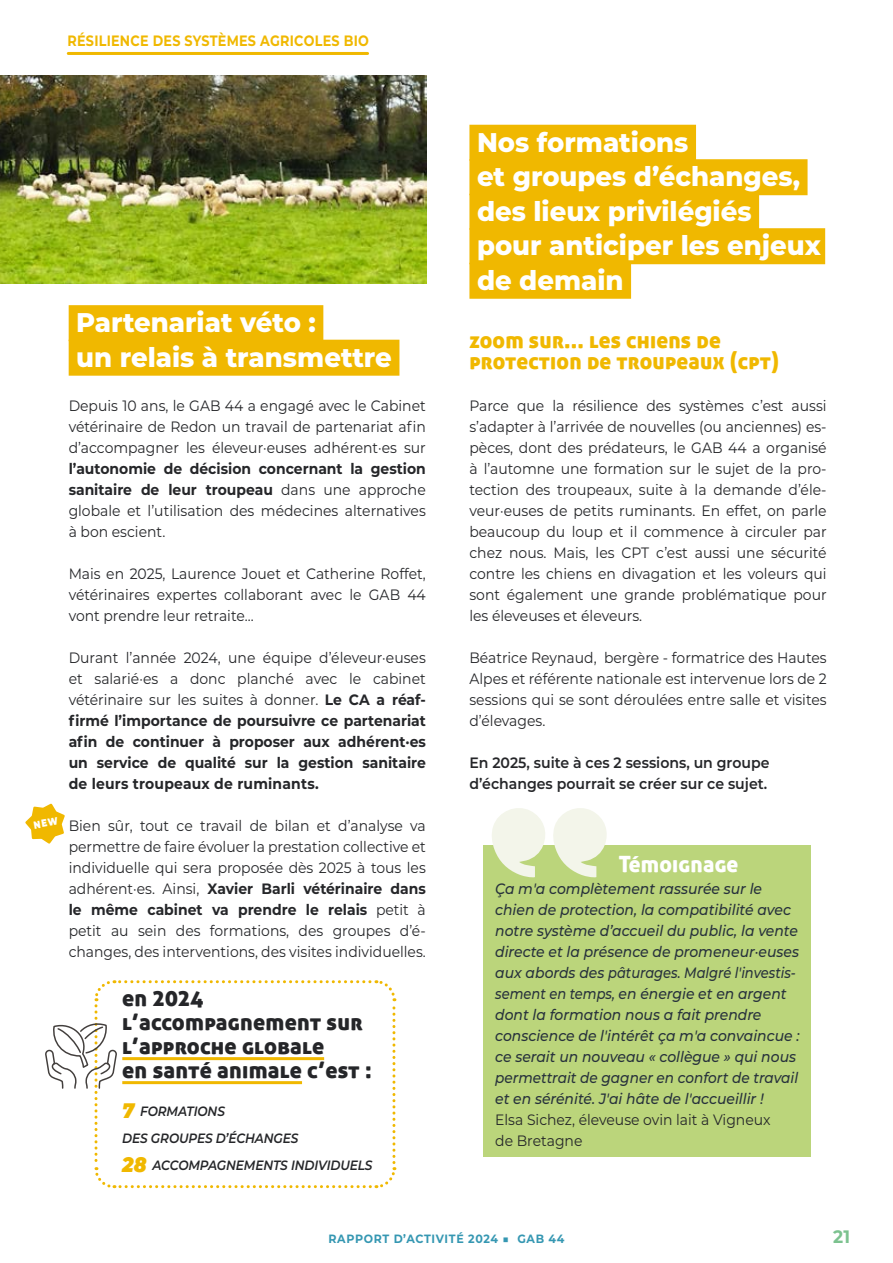
<style>
.page{position:relative;width:893px;height:1263px;background:#fff}
.page>*{position:absolute;margin:0;border:0;box-sizing:border-box;transform-origin:0 0}
.t1{font:800 27px/34.5px "Montserrat";color:#fff;scale:.96 1}
.t2{font:22.5px/24px "Aller Display";letter-spacing:.01em;color:#252629}
.t3{font:22.5px/21px "Aller Display";letter-spacing:.01em;color:#f0b800}
.t4{font:22.5px "Aller Display";letter-spacing:.01em;color:#fff}
.t5{font:700 18px "Montserrat Alternates";color:#7cc28f;scale:.95 1}
.t6{font:15px/21px "Montserrat";color:#252629;text-align:justify;scale:.93 1}
.t7{font:italic 500 15px/21px "Montserrat";color:#27313c;scale:.93 1}
.t8{font:700 15px/21px "Montserrat";letter-spacing:.01em;color:#252629;text-align:justify;scale:.93 1}
.t9{font:600 15px/21px "Montserrat";color:#252629;scale:.94 1}
.t10{font:700 15px "Montserrat";letter-spacing:.02em;color:#f0b800;scale:.85 1}
.t11{font:italic 600 13.5px/27px "Montserrat";letter-spacing:-.01em;color:#252629;scale:.9 1}
.t12{font:700 12px "Montserrat";letter-spacing:.06em;color:#3597b2;scale:.92 1}
.s1{font-weight:700}
.s2{font-weight:400}
.s3{font-weight:900;font-size:21px;color:#f0b800}
</style>
<div class="page">
<div style="left:483px;top:845px;width:327px;height:312px;background:#bbd57b"></div>
<svg style="left:492px;top:808px;width:115px;height:69px"></svg>
<hr style="left:68px;top:52px;width:300px;height:3px;background:#f0b800">
<div style="left:69px;top:305px;width:254px;height:36px;background:#f0b800"></div>
<div style="left:69px;top:340px;width:330px;height:36px;background:#f0b800"></div>
<div style="left:469px;top:125px;width:227px;height:36px;background:#f0b800"></div>
<div style="left:469px;top:159px;width:338px;height:36px;background:#f0b800"></div>
<div style="left:469px;top:194px;width:290px;height:36px;background:#f0b800"></div>
<div style="left:469px;top:228px;width:356px;height:36px;background:#f0b800"></div>
<div style="left:469px;top:263px;width:162px;height:36px;background:#f0b800"></div>
<img style="left:0;top:75px;width:426px;height:209px">
<svg style="left:45px;top:980px;width:352px;height:209px"></svg>
<svg style="left:25px;top:803px;width:40px;height:41px"></svg>
<p class="t10" style="left:68px;top:30px;width:356px">RÉSILIENCE DES SYSTÈMES AGRICOLES BIO</p>
<h1 class="t1" style="left:76px;top:304px;width:330px">Partenariat véto :<br>un relais à transmettre</h1>
<p class="t6" style="left:69px;top:395px;width:386px">Depuis 10 ans, le GAB 44 a engagé avec le Cabinet vétérinaire de Redon un travail de partenariat afin d’accompagner les éleveur·euses adhérent·es sur</p>
<p class="t6" style="left:69px;top:458px;width:386px"><span class="s1">l’autonomie de décision concernant la gestion sanitaire de leur troupeau</span> dans une approche globale et l’utilisation des médecines alternatives à bon escient.</p>
<p class="t6" style="left:69px;top:563px;width:386px">Mais en 2025, Laurence Jouet et Catherine Roffet, vétérinaires expertes collaborant avec le GAB 44 vont prendre leur retraite...</p>
<p class="t8" style="left:69px;top:646px;width:386px"><span class="s2">Durant l’année 2024, une équipe d’éleveur·euses et salarié·es a donc planché avec le cabinet vétérinaire sur les suites à donner.</span> Le CA a réaf&shy;firmé l’importance de poursuivre ce partenariat afin de continuer à proposer aux adhérent·es un service de qualité sur la gestion sanitaire de leurs troupeaux de ruminants.</p>
<p class="t6" style="left:69px;top:815px;width:386px">Bien sûr, tout ce travail de bilan et d’analyse va permettre de faire évoluer la prestation collective et individuelle qui sera proposée dès 2025 à tous les adhérent·es. Ainsi, <span class="s1">Xavier Barli vétérinaire dans le même cabinet va prendre le relais</span> petit à petit au sein des formations, des groupes d’é&shy;changes, des interventions, des visites individuelles.</p>
<h2 class="t2" style="left:122px;top:986px;width:251px">en 2024 l’accompagnement sur l’approche globale<br>en santé animale c’est :</h2>
<p class="t11" style="left:122px;top:1097px;width:280px"><span class="s3">7</span> FORMATIONS<br>DES GROUPES D’ÉCHANGES<br><span class="s3">28</span> ACCOMPAGNEMENTS INDIVIDUELS</p>
<h1 class="t1" style="left:477px;top:123px;width:360px">Nos formations<br>et groupes d’échanges, des lieux privilégiés pour anticiper les enjeux de demain</h1>
<h2 class="t3" style="left:469px;top:329px;width:311px">zoom sur... les chiens de protection de troupeaux (cpt)</h2>
<p class="t6" style="left:469px;top:395px;width:386px">Parce que la résilience des systèmes c’est aussi s’adapter à l’arrivée de nouvelles (ou anciennes) es&shy;pèces, dont des prédateurs, le GAB 44 a organisé à l’automne une formation sur le sujet de la pro&shy;tection des troupeaux, suite à la demande d’éle&shy;veur·euses de petits ruminants. En effet, on parle beaucoup du loup et il commence à circuler par chez nous. Mais, les CPT c’est aussi une sécurité contre les chiens en divagation et les voleurs qui sont également une grande problématique pour les éleveuses et éleveurs.</p>
<p class="t6" style="left:469px;top:647px;width:386px">Béatrice Reynaud, bergère - formatrice des Hautes Alpes et référente nationale est intervenue lors de 2 sessions qui se sont déroulées entre salle et visites d’élevages.</p>
<p class="t9" style="left:469px;top:752px;width:321px">En 2025, suite à ces 2 sessions, un groupe d’échanges pourrait se créer sur ce sujet.</p>
<h2 class="t4" style="left:619px;top:849px;width:121px">Témoignage</h2>
<p class="t7" style="left:495px;top:878px;width:329px">Ça m'a complètement rassurée sur le chien de protection, la compatibilité avec notre système d’accueil du public, la vente directe et la présence de promeneur·euses aux abords des pâturages. Malgré l'investis&shy;sement en temps, en énergie et en argent dont la formation nous a fait prendre conscience de l'intérêt ça m'a convaincue : ce serait un nouveau « collègue » qui nous permettrait de gagner en confort de travail et en sérénité. J'ai hâte de l'accueillir !</p>
<p class="t6" style="left:495px;top:1109px;width:298px">Elsa Sichez, éleveuse ovin lait à Vigneux de Bretagne</p>
<p class="t12" style="left:328px;top:1230px;width:258px">RAPPORT D’ACTIVITÉ 2024 ■ GAB 44</p>
<p class="t5" style="left:833px;top:1224px;width:20px">21</p>
</div>
